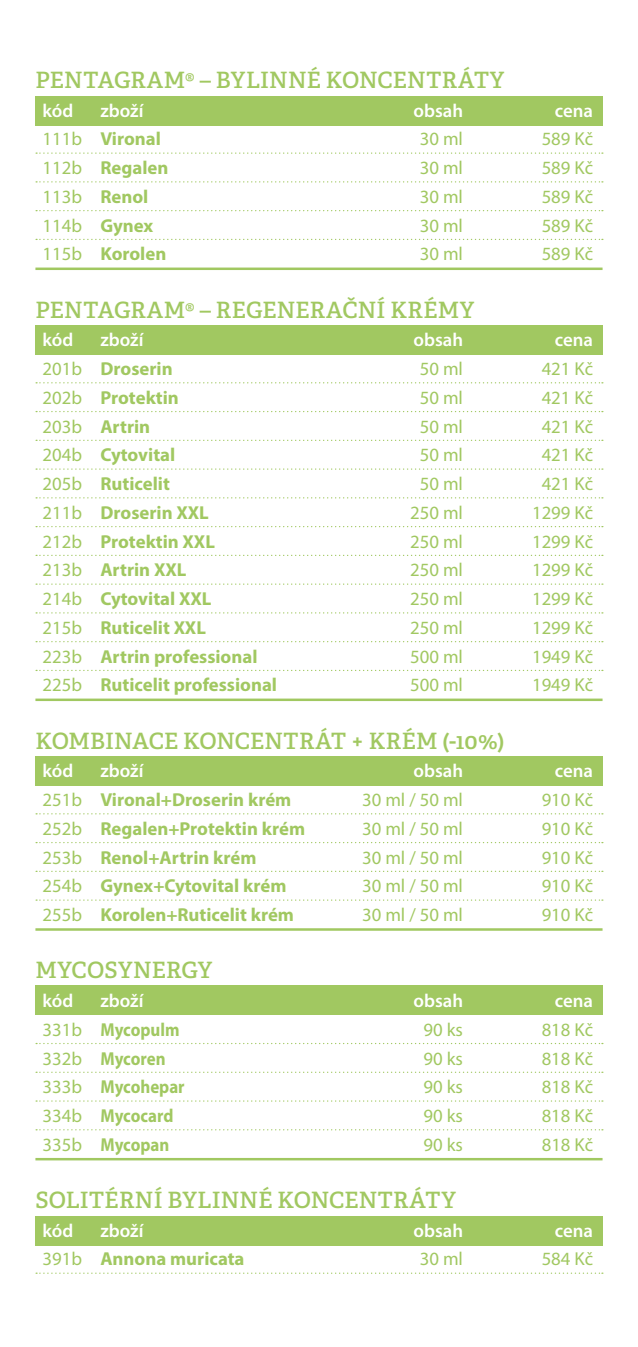
<style>
.page{position:relative;width:638px;height:1347px;background:#fff}
.page>*{position:absolute;margin:0;border:0;box-sizing:border-box;transform-origin:0 0}
.t1{font:600 22.5px "Adelle";letter-spacing:.005em;color:#a1c861}
.t2{font:700 18.75px "Myriad Pro";color:#a1c861}
.t3{font:18.75px "Myriad Pro";color:#a1c861}
.t4{font:600 18.75px "Myriad Pro";color:#fff}
.t5{font:700 18.75px "Myriad Pro";color:#a1c861;scale:.9 1}
.s1{font-weight:400}
</style>
<div class="page">
<div style="left:35px;top:96px;width:567px;height:29px;background:#a1c861"></div>
<div style="left:35px;top:325px;width:567px;height:29px;background:#a1c861"></div>
<div style="left:35px;top:756px;width:567px;height:30px;background:#a1c861"></div>
<div style="left:35px;top:984px;width:567px;height:30px;background:#a1c861"></div>
<div style="left:35px;top:1215px;width:567px;height:30px;background:#a1c861"></div>
<svg style="left:36px;top:152px;width:567px;height:2px"></svg>
<svg style="left:36px;top:181px;width:567px;height:1px"></svg>
<svg style="left:36px;top:210px;width:567px;height:1px"></svg>
<svg style="left:36px;top:239px;width:567px;height:1px"></svg>
<hr style="left:35px;top:267px;width:567px;height:3px;background:#a1c861">
<svg style="left:36px;top:382px;width:567px;height:1px"></svg>
<svg style="left:36px;top:411px;width:567px;height:1px"></svg>
<svg style="left:36px;top:440px;width:567px;height:1px"></svg>
<svg style="left:36px;top:468px;width:567px;height:2px"></svg>
<svg style="left:36px;top:497px;width:567px;height:1px"></svg>
<svg style="left:36px;top:526px;width:567px;height:1px"></svg>
<svg style="left:36px;top:555px;width:567px;height:1px"></svg>
<svg style="left:36px;top:583px;width:567px;height:2px"></svg>
<svg style="left:36px;top:612px;width:567px;height:1px"></svg>
<svg style="left:36px;top:641px;width:567px;height:1px"></svg>
<svg style="left:36px;top:670px;width:567px;height:1px"></svg>
<hr style="left:35px;top:698px;width:567px;height:3px;background:#a1c861">
<svg style="left:36px;top:813px;width:567px;height:1px"></svg>
<svg style="left:36px;top:842px;width:567px;height:1px"></svg>
<svg style="left:36px;top:870px;width:567px;height:2px"></svg>
<svg style="left:36px;top:899px;width:567px;height:1px"></svg>
<hr style="left:35px;top:928px;width:567px;height:2px;background:#a1c861">
<svg style="left:36px;top:1042px;width:567px;height:2px"></svg>
<svg style="left:36px;top:1071px;width:567px;height:1px"></svg>
<svg style="left:36px;top:1100px;width:567px;height:1px"></svg>
<svg style="left:36px;top:1129px;width:567px;height:1px"></svg>
<hr style="left:35px;top:1157px;width:567px;height:3px;background:#a1c861">
<svg style="left:36px;top:1272px;width:567px;height:1px"></svg>
<p class="t1" style="left:35px;top:66px;width:470px">PENTAGRAM® – BYLINNÉ KONCENTRÁTY</p>
<p class="t4" style="left:43px;top:98px;width:32px">kód</p>
<p class="t4" style="left:100px;top:98px;width:45px">zboží</p>
<p class="t4" style="left:413px;top:98px;width:51px">obsah</p>
<p class="t4" style="left:555px;top:98px;width:40px">cena</p>
<p class="t2" style="left:43px;top:127px;width:120px"><span class="s1">111b</span> Vironal</p>
<p class="t3" style="left:420px;top:127px;width:45px">30 ml</p>
<p class="t3" style="left:542px;top:127px;width:53px">589 Kč</p>
<p class="t2" style="left:43px;top:156px;width:127px"><span class="s1">112b</span> Regalen</p>
<p class="t3" style="left:420px;top:156px;width:45px">30 ml</p>
<p class="t3" style="left:542px;top:156px;width:53px">589 Kč</p>
<p class="t2" style="left:43px;top:184px;width:107px"><span class="s1">113b</span> Renol</p>
<p class="t3" style="left:420px;top:185px;width:45px">30 ml</p>
<p class="t3" style="left:542px;top:185px;width:53px">589 Kč</p>
<p class="t2" style="left:43px;top:213px;width:112px"><span class="s1">114b</span> Gynex</p>
<p class="t3" style="left:420px;top:214px;width:45px">30 ml</p>
<p class="t3" style="left:542px;top:214px;width:53px">589 Kč</p>
<p class="t2" style="left:43px;top:242px;width:125px"><span class="s1">115b</span> Korolen</p>
<p class="t3" style="left:420px;top:242px;width:45px">30 ml</p>
<p class="t3" style="left:542px;top:242px;width:53px">589 Kč</p>
<p class="t1" style="left:35px;top:295px;width:440px">PENTAGRAM® – REGENERAČNÍ KRÉMY</p>
<p class="t4" style="left:43px;top:328px;width:32px">kód</p>
<p class="t4" style="left:100px;top:328px;width:45px">zboží</p>
<p class="t4" style="left:413px;top:328px;width:51px">obsah</p>
<p class="t4" style="left:555px;top:328px;width:40px">cena</p>
<p class="t2" style="left:43px;top:356px;width:132px"><span class="s1">201b</span> Droserin</p>
<p class="t3" style="left:420px;top:357px;width:45px">50 ml</p>
<p class="t3" style="left:542px;top:357px;width:53px">421 Kč</p>
<p class="t2" style="left:43px;top:385px;width:138px"><span class="s1">202b</span> Protektin</p>
<p class="t3" style="left:420px;top:386px;width:45px">50 ml</p>
<p class="t3" style="left:542px;top:386px;width:53px">421 Kč</p>
<p class="t2" style="left:43px;top:414px;width:109px"><span class="s1">203b</span> Artrin</p>
<p class="t3" style="left:420px;top:415px;width:45px">50 ml</p>
<p class="t3" style="left:542px;top:415px;width:53px">421 Kč</p>
<p class="t2" style="left:43px;top:443px;width:134px"><span class="s1">204b</span> Cytovital</p>
<p class="t3" style="left:420px;top:443px;width:45px">50 ml</p>
<p class="t3" style="left:542px;top:443px;width:53px">421 Kč</p>
<p class="t2" style="left:43px;top:471px;width:129px"><span class="s1">205b</span> Ruticelit</p>
<p class="t3" style="left:420px;top:472px;width:45px">50 ml</p>
<p class="t3" style="left:542px;top:472px;width:53px">421 Kč</p>
<p class="t2" style="left:43px;top:500px;width:168px"><span class="s1">211b</span> Droserin XXL</p>
<p class="t3" style="left:410px;top:501px;width:54px">250 ml</p>
<p class="t3" style="left:532px;top:501px;width:63px">1299 Kč</p>
<p class="t2" style="left:43px;top:529px;width:174px"><span class="s1">212b</span> Protektin XXL</p>
<p class="t3" style="left:410px;top:530px;width:54px">250 ml</p>
<p class="t3" style="left:532px;top:530px;width:63px">1299 Kč</p>
<p class="t2" style="left:43px;top:558px;width:145px"><span class="s1">213b</span> Artrin XXL</p>
<p class="t3" style="left:410px;top:558px;width:54px">250 ml</p>
<p class="t3" style="left:532px;top:558px;width:63px">1299 Kč</p>
<p class="t2" style="left:43px;top:586px;width:170px"><span class="s1">214b</span> Cytovital XXL</p>
<p class="t3" style="left:410px;top:587px;width:54px">250 ml</p>
<p class="t3" style="left:532px;top:587px;width:63px">1299 Kč</p>
<p class="t2" style="left:43px;top:615px;width:165px"><span class="s1">215b</span> Ruticelit XXL</p>
<p class="t3" style="left:410px;top:616px;width:54px">250 ml</p>
<p class="t3" style="left:532px;top:616px;width:63px">1299 Kč</p>
<p class="t2" style="left:43px;top:644px;width:216px"><span class="s1">223b</span> Artrin professional</p>
<p class="t3" style="left:410px;top:645px;width:54px">500 ml</p>
<p class="t3" style="left:532px;top:645px;width:63px">1949 Kč</p>
<p class="t2" style="left:43px;top:673px;width:236px"><span class="s1">225b</span> Ruticelit professional</p>
<p class="t3" style="left:410px;top:673px;width:54px">500 ml</p>
<p class="t3" style="left:532px;top:673px;width:63px">1949 Kč</p>
<p class="t1" style="left:35px;top:726px;width:470px">KOMBINACE KONCENTRÁT + KRÉM (-10%)</p>
<p class="t4" style="left:43px;top:759px;width:32px">kód</p>
<p class="t4" style="left:100px;top:759px;width:45px">zboží</p>
<p class="t4" style="left:413px;top:759px;width:51px">obsah</p>
<p class="t4" style="left:555px;top:759px;width:40px">cena</p>
<p class="t2" style="left:43px;top:787px;width:250px"><span class="s1">251b</span> Vironal+Droserin krém</p>
<p class="t3" style="left:362px;top:788px;width:102px">30 ml / 50 ml</p>
<p class="t3" style="left:542px;top:788px;width:53px">910 Kč</p>
<p class="t2" style="left:43px;top:816px;width:264px"><span class="s1">252b</span> Regalen+Protektin krém</p>
<p class="t3" style="left:362px;top:817px;width:102px">30 ml / 50 ml</p>
<p class="t3" style="left:542px;top:817px;width:53px">910 Kč</p>
<p class="t2" style="left:43px;top:845px;width:216px"><span class="s1">253b</span> Renol+Artrin krém</p>
<p class="t3" style="left:362px;top:845px;width:102px">30 ml / 50 ml</p>
<p class="t3" style="left:542px;top:845px;width:53px">910 Kč</p>
<p class="t2" style="left:43px;top:873px;width:245px"><span class="s1">254b</span> Gynex+Cytovital krém</p>
<p class="t3" style="left:362px;top:874px;width:102px">30 ml / 50 ml</p>
<p class="t3" style="left:542px;top:874px;width:53px">910 Kč</p>
<p class="t2" style="left:43px;top:902px;width:253px"><span class="s1">255b</span> Korolen+Ruticelit krém</p>
<p class="t3" style="left:362px;top:903px;width:102px">30 ml / 50 ml</p>
<p class="t3" style="left:542px;top:903px;width:53px">910 Kč</p>
<p class="t1" style="left:35px;top:956px;width:178px">MYCOSYNERGY</p>
<p class="t4" style="left:43px;top:988px;width:32px">kód</p>
<p class="t4" style="left:100px;top:988px;width:45px">zboží</p>
<p class="t4" style="left:413px;top:988px;width:51px">obsah</p>
<p class="t4" style="left:555px;top:988px;width:40px">cena</p>
<p class="t5" style="left:43px;top:1017px;width:154px"><span class="s1">331b</span> Mycopulm</p>
<p class="t3" style="left:424px;top:1018px;width:41px">90 ks</p>
<p class="t3" style="left:542px;top:1018px;width:53px">818 Kč</p>
<p class="t5" style="left:43px;top:1046px;width:138px"><span class="s1">332b</span> Mycoren</p>
<p class="t3" style="left:424px;top:1046px;width:41px">90 ks</p>
<p class="t3" style="left:542px;top:1046px;width:53px">818 Kč</p>
<p class="t5" style="left:43px;top:1074px;width:159px"><span class="s1">333b</span> Mycohepar</p>
<p class="t3" style="left:424px;top:1075px;width:41px">90 ks</p>
<p class="t3" style="left:542px;top:1075px;width:53px">818 Kč</p>
<p class="t5" style="left:43px;top:1103px;width:147px"><span class="s1">334b</span> Mycocard</p>
<p class="t3" style="left:424px;top:1104px;width:41px">90 ks</p>
<p class="t3" style="left:542px;top:1104px;width:53px">818 Kč</p>
<p class="t5" style="left:43px;top:1132px;width:142px"><span class="s1">335b</span> Mycopan</p>
<p class="t3" style="left:424px;top:1133px;width:41px">90 ks</p>
<p class="t3" style="left:542px;top:1133px;width:53px">818 Kč</p>
<p class="t1" style="left:35px;top:1185px;width:422px">SOLITÉRNÍ BYLINNÉ KONCENTRÁTY</p>
<p class="t4" style="left:43px;top:1218px;width:32px">kód</p>
<p class="t4" style="left:100px;top:1218px;width:45px">zboží</p>
<p class="t4" style="left:413px;top:1218px;width:51px">obsah</p>
<p class="t4" style="left:555px;top:1218px;width:40px">cena</p>
<p class="t2" style="left:43px;top:1246px;width:203px"><span class="s1">391b</span> Annona muricata</p>
<p class="t3" style="left:420px;top:1247px;width:45px">30 ml</p>
<p class="t3" style="left:542px;top:1247px;width:53px">584 Kč</p>
</div>
